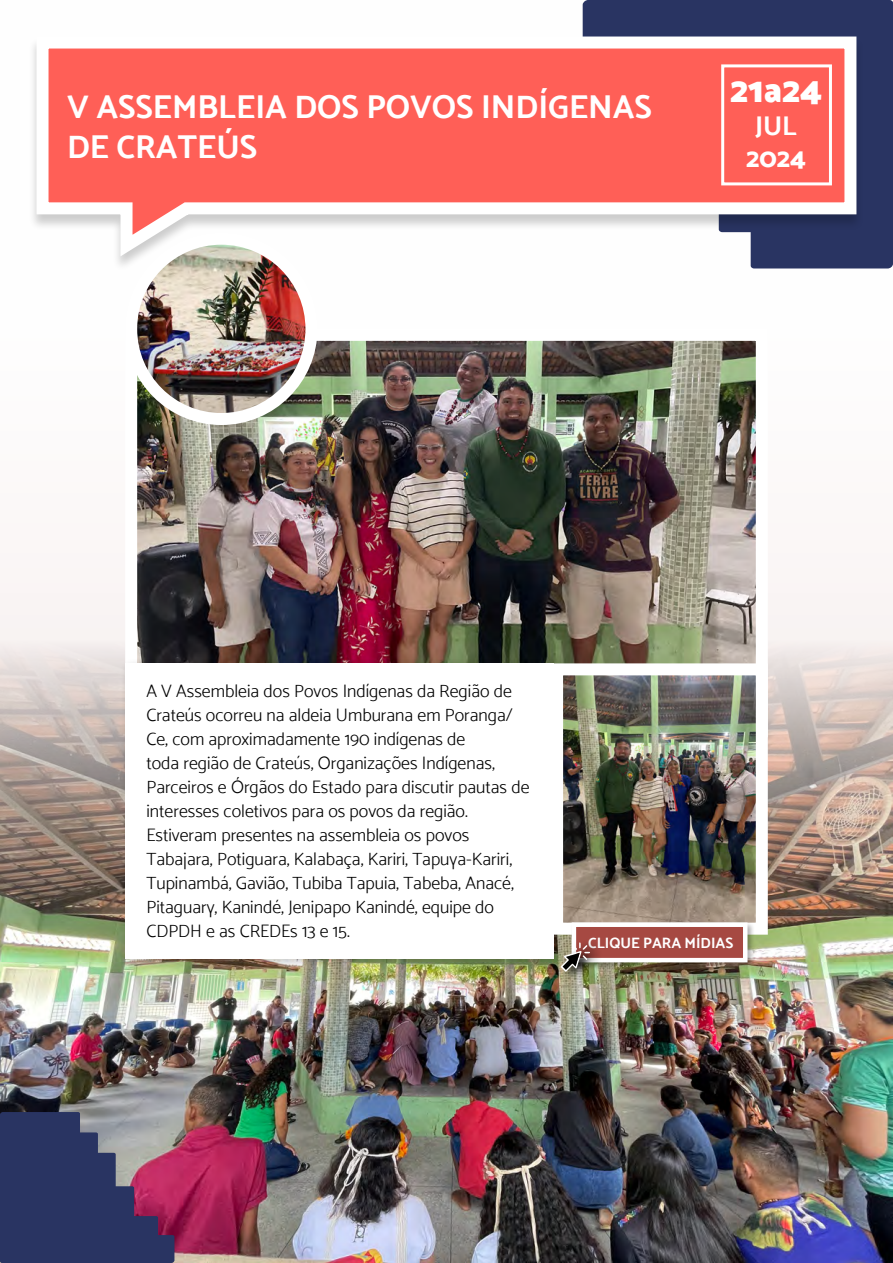
<style>
.page{position:relative;width:893px;height:1263px;background:#fff}
.page>*{position:absolute;margin:0;border:0;box-sizing:border-box;transform-origin:0 0}
.t1{font:36px "Mosk Ultra Bold 900";color:#fff}
.t2{font:33px/39.6px "Mosk Bold 700";color:#fff}
.t3{font:27px "Mosk Extra Bold 800";color:#fff}
.t4{font:27px "Mosk Bold 700";color:#fff}
.t5{font:18px/24px "Mosk Light 300";color:#000}
.t6{font:15px "Mosk Bold 700";color:#fff}
</style>
<div class="page">
<img style="left:0;top:593px;width:893px;height:670px">
<div style="left:583px;top:0;width:310px;height:268px;background:#293462"></div>
<svg style="left:0;top:1112px;width:174px;height:151px;background:#49456c"></svg>
<div style="left:28px;top:37px;width:837px;height:235px;background:#000;opacity:.2"></div>
<svg style="left:31px;top:31px;width:831px;height:236px"></svg>
<div style="left:721px;top:64px;width:111px;height:121px;border:3px solid #fff"></div>
<img style="left:138px;top:342px;width:617px;height:321px">
<div style="left:125px;top:329px;width:643px;height:408px;border:12px solid #fff"></div>
<img style="left:131px;top:239px;width:180px;height:180px;border-radius:90px">
<div style="left:125px;top:233px;width:192px;height:192px;border:12px solid #fff;border-radius:50%"></div>
<div style="left:120px;top:658px;width:445px;height:312px;background:#000;opacity:.2"></div>
<div style="left:125px;top:663px;width:429px;height:296px;background:#fff"></div>
<img style="left:564px;top:676px;width:191px;height:246px">
<div style="left:551px;top:663px;width:217px;height:272px;border:12px solid #fff"></div>
<div style="left:570px;top:921px;width:185px;height:49px;background:#000;opacity:.3"></div>
<div style="left:572px;top:922px;width:175px;height:40px;background:#a64942;border:4px solid #fff"></div>
<div style="left:561px;top:938px;width:43px;height:43px;background:#000;opacity:.8"></div>
<svg style="left:561px;top:942px;width:29px;height:30px"></svg>
<h2 class="t2" style="left:67px;top:86px;width:586px">V ASSEMBLEIA DOS POVOS INDÍGENAS<br>DE CRATEÚS</h2>
<h1 class="t1" style="left:730px;top:67px;width:93px">21a24</h1>
<h3 class="t4" style="left:755px;top:109px;width:43px">JUL</h3>
<h3 class="t3" style="left:746px;top:141px;width:61px">2024</h3>
<p class="t5" style="left:146px;top:679px;width:385px">A V Assembleia dos Povos Indígenas da Região de Crateús ocorreu na aldeia Umburana em Poranga/ Ce, com aproximadamente 190 indígenas de<br>toda região de Crateús, Organizações Indígenas, Parceiros e Órgãos do Estado para discutir pautas de interesses coletivos para os povos da região.<br>Estiveram presentes na assembleia os povos Tabajara, Potiguara, Kalabaça, Kariri, Tapuya-Kariri, Tupinambá, Gavião, Tubiba Tapuia, Tabeba, Anacé, Pitaguary, Kanindé, Jenipapo Kanindé, equipe do CDPDH e as CREDEs 13 e 15.</p>
<p class="t6" style="left:588px;top:933px;width:147px">CLIQUE PARA MÍDIAS</p>
</div>
